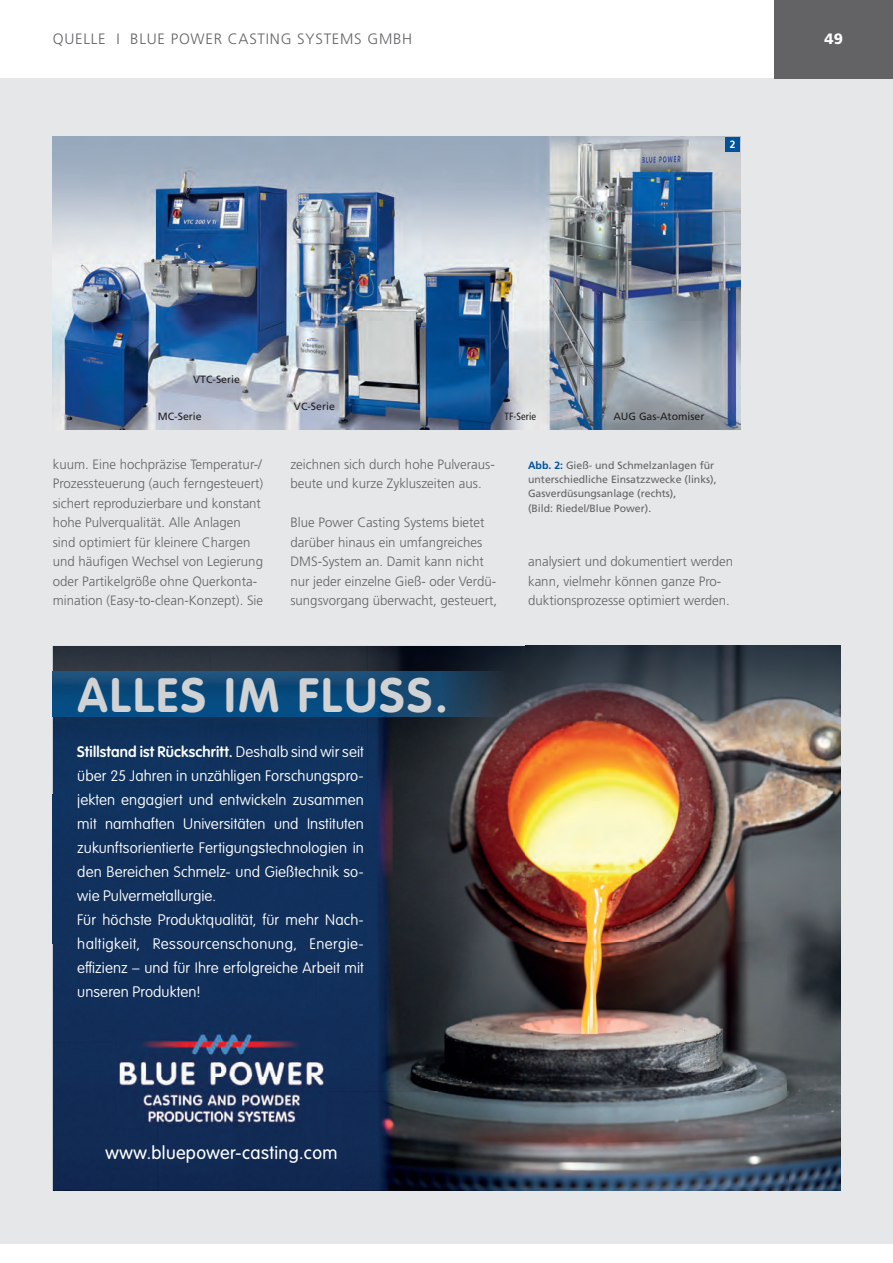
<style>
.page{position:relative;width:893px;height:1263px;background:#fff}
.page>*{position:absolute;margin:0;border:0;box-sizing:border-box;transform-origin:0 0}
.t1{font:700 47.4px "VAG Rounded Next";letter-spacing:.06em;color:#d1d2d4}
.t2{font:18px "VAG Rounded Next";letter-spacing:.02em;color:#fff}
.t3{font:300 15px/24px "VAG Rounded Next";letter-spacing:.005em;color:#fff}
.t4{font:300 15px "Frutiger LT Std";letter-spacing:.05em;color:#636366}
.t5{font:900 15px "Frutiger LT Std";color:#fff}
.t6{font:300 13.5px/19.5px "Frutiger LT Std";color:#636366}
.t7{font:10.5px/14.4px "Frutiger LT Std";color:#636366}
.t8{font:10.5px "Frutiger LT Std";color:#231f20}
.t9{font:condensed 10.5px "Frutiger LT Std";color:#231f20}
.t10{font:700 10.5px "Frutiger LT Std";color:#fff}
.s1{font-weight:700;color:#015399}
.s2{font-weight:600}
</style>
<div class="page">
<div style="left:0;top:78px;width:892px;height:1165px;background:#e6e7e9"></div>
<div style="left:773px;top:0;width:119px;height:78px;background:#636366"></div>
<img style="left:53px;top:137px;width:686px;height:292px">
<div style="left:725px;top:137px;width:14px;height:15px;background:#015399"></div>
<img style="left:53px;top:645px;width:786px;height:297px">
<div style="left:53px;top:942px;width:262px;height:99px;background:#112f5b"></div>
<img style="left:315px;top:942px;width:472px;height:149px">
<img style="left:787px;top:942px;width:52px;height:248px">
<div style="left:53px;top:1041px;width:104px;height:149px;background:#112b55"></div>
<img style="left:157px;top:1091px;width:630px;height:99px">
<img style="left:118px;top:1028px;width:207px;height:98px">
<img style="left:53px;top:671px;width:455px;height:45px">
<p class="t4" style="left:53px;top:30px;width:361px">QUELLE I BLUE POWER CASTING SYSTEMS GMBH</p>
<p class="t10" style="left:729px;top:138px;width:7px">2</p>
<p class="t5" style="left:824px;top:29px;width:20px">49</p>
<p class="t8" style="left:193px;top:373px;width:48px">VTC-Serie</p>
<p class="t8" style="left:158px;top:409px;width:45px">MC-Serie</p>
<p class="t8" style="left:294px;top:400px;width:42px">VC-Serie</p>
<p class="t9" style="left:504px;top:410px;width:33px">TF-Serie</p>
<p class="t8" style="left:613px;top:409px;width:93px">AUG Gas-Atomiser</p>
<p class="t6" style="left:53px;top:454px;width:212px">kuum. Eine hochpräzise Temperatur-/ Prozessteuerung (auch ferngesteuert) sichert reproduzierbare und konstant hohe Pulverqualität. Alle Anlagen sind optimiert für kleinere Chargen und häufigen Wechsel von Legierung oder Partikelgröße ohne Querkonta&shy;mination (Easy-to-clean-Konzept). Sie</p>
<p class="t6" style="left:290px;top:454px;width:206px">zeichnen sich durch hohe Pulveraus&shy;beute und kurze Zykluszeiten aus.</p>
<p class="t6" style="left:290px;top:513px;width:208px">Blue Power Casting Systems bietet darüber hinaus ein umfangreiches DMS-System an. Damit kann nicht nur jeder einzelne Gieß- oder Verdü&shy;sungsvorgang überwacht, gesteuert,</p>
<p class="t7" style="left:528px;top:457px;width:190px"><span class="s1">Abb. 2:</span> Gieß- und Schmelzanlagen für unterschiedliche Einsatzzwecke (links), Gasverdüsungsanlage (rechts),<br>(Bild: Riedel/Blue Power).</p>
<p class="t6" style="left:528px;top:552px;width:206px">analysiert und dokumentiert werden kann, vielmehr können ganze Pro&shy;duktionsprozesse optimiert werden.</p>
<h1 class="t1" style="left:78px;top:664px;width:371px">ALLES IM FLUSS.</h1>
<p class="t3" style="left:77px;top:739px;width:288px"><span class="s2">Stillstand ist Rückschritt.</span> Deshalb sind wir seit über 25 Jahren in unzähligen Forschungspro&shy;jekten engagiert und entwickeln zusammen mit namhaften Universitäten und Instituten zukunftsorientierte Fertigungstechnologien in den Bereichen Schmelz- und Gießtechnik so&shy;wie Pulvermetallurgie.<br>Für höchste Produktqualität, für mehr Nach&shy;haltigkeit, Ressourcenschonung, Energie&shy;effizienz – und für Ihre erfolgreiche Arbeit mit unseren Produkten!</p>
<h2 class="t2" style="left:105px;top:1142px;width:234px">www.bluepower-casting.com</h2>
</div>
